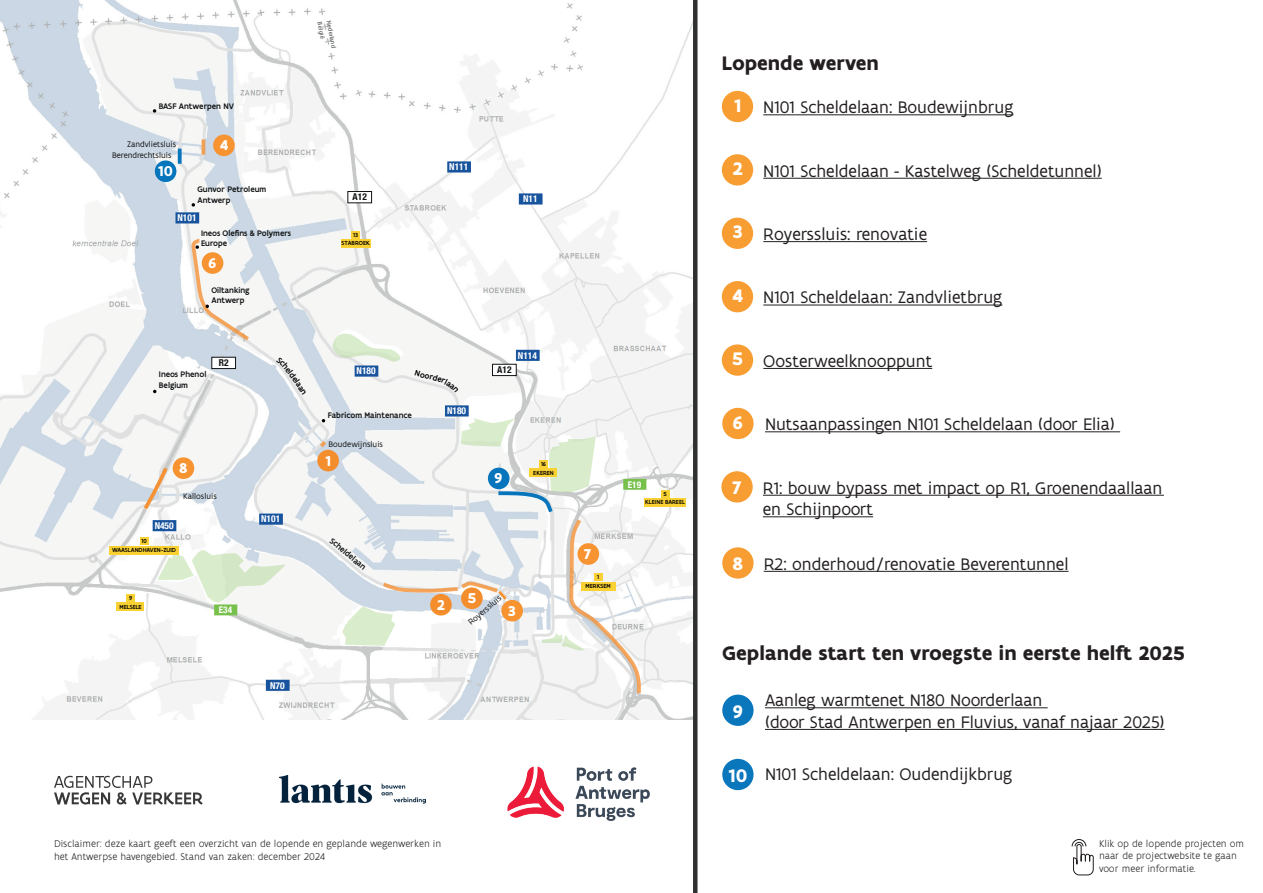
<style>
.page{position:relative;width:1263px;height:893px;background:#fff}
.page>*{position:absolute;margin:0;border:0;box-sizing:border-box;transform-origin:0 0}
.t1{font:700 21px "Flanders Art Sans";color:#231f20}
.t2{font:700 19.5px "Flanders Art Sans";color:#fff}
.t3{font:18px/21.6px "Flanders Art Sans";color:#231f20}
.t4{font:700 15.3px "Flanders Art Sans";color:#fff}
.t5{font:300 10.5px/12.6px "Flanders Art Sans";color:#231f20}
.t6{font:700 condensed 9.45px "Helvetica Neue";color:#fff}
.t7{font:700 condensed 9.45px "Helvetica Neue";color:#111314}
.t8{font:700 condensed 9.3px "Helvetica Neue";color:#fff}
.t9{font:500 8.7px/10.4px "Flanders Art Sans";color:#111314}
.t10{font:8.7px "Flanders Art Sans";color:#111314}
.t11{font:6.45px "Myriad Pro";color:#454749}
.t12{font:500 6.3px/8.9px "Flanders Art Sans";color:#000001;text-align:center}
.s1{font-weight:700;font-size:19.5px;color:#fff}
</style>
<div class="page">
<img style="left:280px;top:776px;width:145px;height:27px">
<img style="left:507px;top:766px;width:143px;height:55px">
<img style="left:0;top:0;width:693px;height:720px">
<svg style="left:158px;top:550px;width:128px;height:52px"></svg>
<div style="left:90px;top:555px;width:6px;height:7px;background:#efefef;border-radius:50%"></div>
<div style="left:88px;top:554px;width:10px;height:9px;border:3px solid #c2c3c3;border-radius:50%"></div>
<svg style="left:332px;top:334px;width:68px;height:28px"></svg>
<svg style="left:140px;top:464px;width:31px;height:49px"></svg>
<svg style="left:320px;top:441px;width:6px;height:6px"></svg>
<div style="left:213px;top:135px;width:22px;height:21px;background:#f79330;border-radius:50%"></div>
<div style="left:155px;top:160px;width:21px;height:22px;background:#0775bc;border-radius:50%"></div>
<div style="left:173px;top:457px;width:21px;height:22px;background:#f79330;border-radius:50%"></div>
<div style="left:317px;top:450px;width:22px;height:21px;background:#f48e2c;border-radius:50%"></div>
<svg style="left:342px;top:418px;width:299px;height:275px"></svg>
<hr style="left:202px;top:139px;width:3px;height:16px;background:#f69236">
<svg style="left:178px;top:149px;width:4px;height:15px"></svg>
<div style="left:539px;top:460px;width:9px;height:7px;background:#fad133"></div>
<div style="left:529px;top:469px;width:28px;height:8px;background:#fad133"></div>
<div style="left:175px;top:212px;width:24px;height:11px;background:#18549e"></div>
<div style="left:259px;top:514px;width:24px;height:11px;background:#18549e"></div>
<div style="left:447px;top:161px;width:24px;height:12px;background:#18549e"></div>
<div style="left:153px;top:520px;width:23px;height:11px;background:#18549e"></div>
<div style="left:516px;top:350px;width:24px;height:11px;background:#18549e"></div>
<div style="left:519px;top:193px;width:23px;height:12px;background:#18549e"></div>
<div style="left:623px;top:479px;width:23px;height:11px;background:#77c04b"></div>
<svg style="left:153px;top:109px;width:3px;height:4px"></svg>
<div style="left:445px;top:405px;width:24px;height:11px;background:#18549e"></div>
<div style="left:355px;top:365px;width:23px;height:12px;background:#18549e"></div>
<svg style="left:192px;top:203px;width:3px;height:4px"></svg>
<svg style="left:191px;top:239px;width:58px;height:103px"></svg>
<div style="left:661px;top:490px;width:8px;height:7px;background:#fad133"></div>
<div style="left:644px;top:499px;width:42px;height:8px;background:#fad133"></div>
<div style="left:594px;top:574px;width:9px;height:7px;background:#fad133"></div>
<div style="left:581px;top:582px;width:34px;height:8px;background:#fad133"></div>
<div style="left:126px;top:594px;width:9px;height:7px;background:#fad133"></div>
<div style="left:116px;top:603px;width:28px;height:8px;background:#fad133"></div>
<div style="left:351px;top:231px;width:9px;height:7px;background:#fad133"></div>
<div style="left:341px;top:239px;width:29px;height:9px;background:#fad133"></div>
<div style="left:140px;top:538px;width:9px;height:7px;background:#fad133"></div>
<div style="left:109px;top:546px;width:70px;height:8px;background:#fad133"></div>
<div style="left:214px;top:604px;width:23px;height:11px;background:#77c04b"></div>
<div style="left:266px;top:680px;width:24px;height:11px;background:#18549e"></div>
<div style="left:212px;top:357px;width:24px;height:12px;background:#fff"></div>
<div style="left:212px;top:357px;width:24px;height:12px;border:1px solid #111314"></div>
<div style="left:348px;top:191px;width:24px;height:12px;background:#fff"></div>
<div style="left:348px;top:191px;width:24px;height:12px;border:1px solid #111314"></div>
<div style="left:492px;top:364px;width:24px;height:12px;background:#fff"></div>
<div style="left:492px;top:364px;width:24px;height:12px;border:1px solid #111314"></div>
<hr style="left:693px;top:0;width:4px;height:893px;background:#2e3032">
<hr style="left:763px;top:115px;width:250px;height:1px;background:#231f20">
<div style="left:722px;top:91px;width:31px;height:31px;background:#f89d32;border-radius:50%"></div>
<hr style="left:763px;top:305px;width:239px;height:1px;background:#231f20">
<div style="left:722px;top:281px;width:31px;height:31px;background:#f89d32;border-radius:50%"></div>
<hr style="left:763px;top:178px;width:339px;height:1px;background:#231f20">
<div style="left:722px;top:154px;width:31px;height:32px;background:#f89d32;border-radius:50%"></div>
<hr style="left:764px;top:571px;width:304px;height:1px;background:#231f20">
<div style="left:722px;top:547px;width:31px;height:32px;background:#f89d32;border-radius:50%"></div>
<hr style="left:763px;top:241px;width:164px;height:1px;background:#231f20">
<div style="left:722px;top:218px;width:31px;height:31px;background:#f89d32;border-radius:50%"></div>
<svg style="left:1071px;top:839px;width:23px;height:36px"></svg>
<div style="left:721px;top:471px;width:32px;height:31px;background:#f89d32;border-radius:50%"></div>
<hr style="left:763px;top:495px;width:401px;height:1px;background:#231f20">
<hr style="left:763px;top:517px;width:110px;height:1px;background:#231f20">
<div style="left:722px;top:344px;width:31px;height:32px;background:#f89d32;border-radius:50%"></div>
<hr style="left:763px;top:368px;width:169px;height:1px;background:#231f20">
<hr style="left:765px;top:432px;width:355px;height:1px;background:#231f20">
<div style="left:722px;top:408px;width:31px;height:31px;background:#f89d32;border-radius:50%"></div>
<hr style="left:765px;top:707px;width:283px;height:1px;background:#231f20">
<hr style="left:765px;top:729px;width:400px;height:1px;background:#231f20">
<div style="left:722px;top:695px;width:31px;height:31px;background:#0a76bc;border-radius:50%"></div>
<div style="left:722px;top:759px;width:31px;height:31px;background:#0a76bc;border-radius:50%"></div>
<svg style="left:54px;top:776px;width:149px;height:28px"></svg>
<svg style="left:276px;top:357px;width:30px;height:38px"></svg>
<svg style="left:415px;top:370px;width:44px;height:23px"></svg>
<p class="t9" style="left:159px;top:101px;width:77px">BASF Antwerpen NV</p>
<p class="t10" style="left:127px;top:139px;width:51px">Zandvlietsluis</p>
<p class="t10" style="left:112px;top:150px;width:61px">Berendrechtsluis</p>
<p class="t4" style="left:158px;top:162px;width:17px">10</p>
<p class="t4" style="left:220px;top:136px;width:10px">4</p>
<p class="t9" style="left:197px;top:184px;width:70px">Gunvor Petroleum<br>Antwerp</p>
<p class="t9" style="left:201px;top:228px;width:91px">Ineos Olefins &amp; Polymers<br>Europe</p>
<p class="t6" style="left:178px;top:210px;width:21px">N101</p>
<p class="t4" style="left:208px;top:253px;width:10px">6</p>
<p class="t9" style="left:211px;top:285px;width:40px">Oiltanking<br>Antwerp</p>
<p class="t9" style="left:159px;top:369px;width:49px">Ineos Phenol<br>Belgium</p>
<p class="t7" style="left:219px;top:355px;width:11px">R2</p>
<p class="t4" style="left:179px;top:458px;width:10px">8</p>
<p class="t10" style="left:183px;top:490px;width:35px">Kallosluis</p>
<p class="t6" style="left:155px;top:518px;width:21px">N450</p>
<p class="t12" style="left:112px;top:537px;width:65px">10<br>WAASLANDHAVEN-ZUID</p>
<p class="t12" style="left:120px;top:593px;width:24px">9<br>MELSELE</p>
<p class="t8" style="left:219px;top:602px;width:15px">E34</p>
<p class="t6" style="left:261px;top:511px;width:21px">N101</p>
<p class="t6" style="left:270px;top:677px;width:16px">N70</p>
<p class="t11" style="left:324px;top:21px;width:18px;rotate:79deg">België</p>
<p class="t11" style="left:333px;top:19px;width:30px;rotate:79deg">Nederland</p>
<p class="t7" style="left:352px;top:189px;width:16px">A12</p>
<p class="t12" style="left:342px;top:230px;width:30px">13<br>STABROEK</p>
<p class="t6" style="left:449px;top:159px;width:21px">N111</p>
<p class="t6" style="left:523px;top:191px;width:16px">N11</p>
<p class="t6" style="left:357px;top:363px;width:21px">N180</p>
<p class="t9" style="left:328px;top:410px;width:86px">Fabricom Maintenance</p>
<p class="t10" style="left:329px;top:439px;width:56px">Boudewijnsluis</p>
<p class="t4" style="left:325px;top:451px;width:7px">1</p>
<p class="t9" style="left:334px;top:536px;width:46px;rotate:40deg">Scheldelaan</p>
<p class="t6" style="left:518px;top:347px;width:21px">N114</p>
<p class="t6" style="left:447px;top:403px;width:21px">N180</p>
<p class="t7" style="left:497px;top:362px;width:16px">A12</p>
<p class="t4" style="left:494px;top:469px;width:10px">9</p>
<p class="t12" style="left:533px;top:460px;width:22px">16<br>EKEREN</p>
<p class="t4" style="left:437px;top:596px;width:10px">2</p>
<p class="t4" style="left:467px;top:589px;width:10px">5</p>
<p class="t10" style="left:466px;top:619px;width:42px;rotate:-40deg">Royerssluis</p>
<p class="t4" style="left:508px;top:601px;width:10px">3</p>
<p class="t4" style="left:584px;top:544px;width:9px">7</p>
<p class="t12" style="left:586px;top:573px;width:27px">1<br>MERKSEM</p>
<p class="t8" style="left:628px;top:477px;width:15px">E19</p>
<p class="t12" style="left:645px;top:489px;width:41px">5<br>KLEINE BAREEL</p>
<p class="t5" style="left:54px;top:838px;width:389px">Disclaimer: deze kaart geeft een overzicht van de lopende en geplande wegenwerken in het Antwerpse havengebied. Stand van zaken: december 2024</p>
<p class="t1" style="left:722px;top:50px;width:159px">Lopende werven</p>
<p class="t3" style="left:734px;top:97px;width:281px"><span class="s1">1</span> N101 Scheldelaan: Boudewijnbrug</p>
<p class="t3" style="left:732px;top:160px;width:371px"><span class="s1">2</span> N101 Scheldelaan - Kastelweg (Scheldetunnel)</p>
<p class="t3" style="left:732px;top:224px;width:196px"><span class="s1">3</span> Royerssluis: renovatie</p>
<p class="t3" style="left:732px;top:287px;width:272px"><span class="s1">4</span> N101 Scheldelaan: Zandvlietbrug</p>
<p class="t3" style="left:732px;top:350px;width:202px"><span class="s1">5</span> Oosterweelknooppunt</p>
<p class="t3" style="left:732px;top:414px;width:384px"><span class="s1">6</span> Nutsaanpassingen N101 Scheldelaan (door Elia)</p>
<p class="t3" style="left:763px;top:477px;width:401px;text-indent:-30px"><span class="s1">7</span> R1: bouw bypass met impact op R1, Groenendaallaan en Schijnpoort</p>
<p class="t3" style="left:733px;top:553px;width:337px"><span class="s1">8</span> R2: onderhoud/renovatie Beverentunnel</p>
<p class="t1" style="left:722px;top:639px;width:464px">Geplande start ten vroegste in eerste helft 2025</p>
<p class="t2" style="left:732px;top:699px;width:12px">9</p>
<p class="t3" style="left:765px;top:690px;width:401px">Aanleg warmtenet N180 Noorderlaan<br>(door Stad Antwerpen en Fluvius, vanaf najaar 2025)</p>
<p class="t3" style="left:728px;top:764px;width:286px"><span class="s1">10</span> N101 Scheldelaan: Oudendijkbrug</p>
<p class="t5" style="left:1099px;top:837px;width:147px">Klik op de lopende projecten om naar de projectwebsite te gaan voor meer informatie.</p>
</div>
